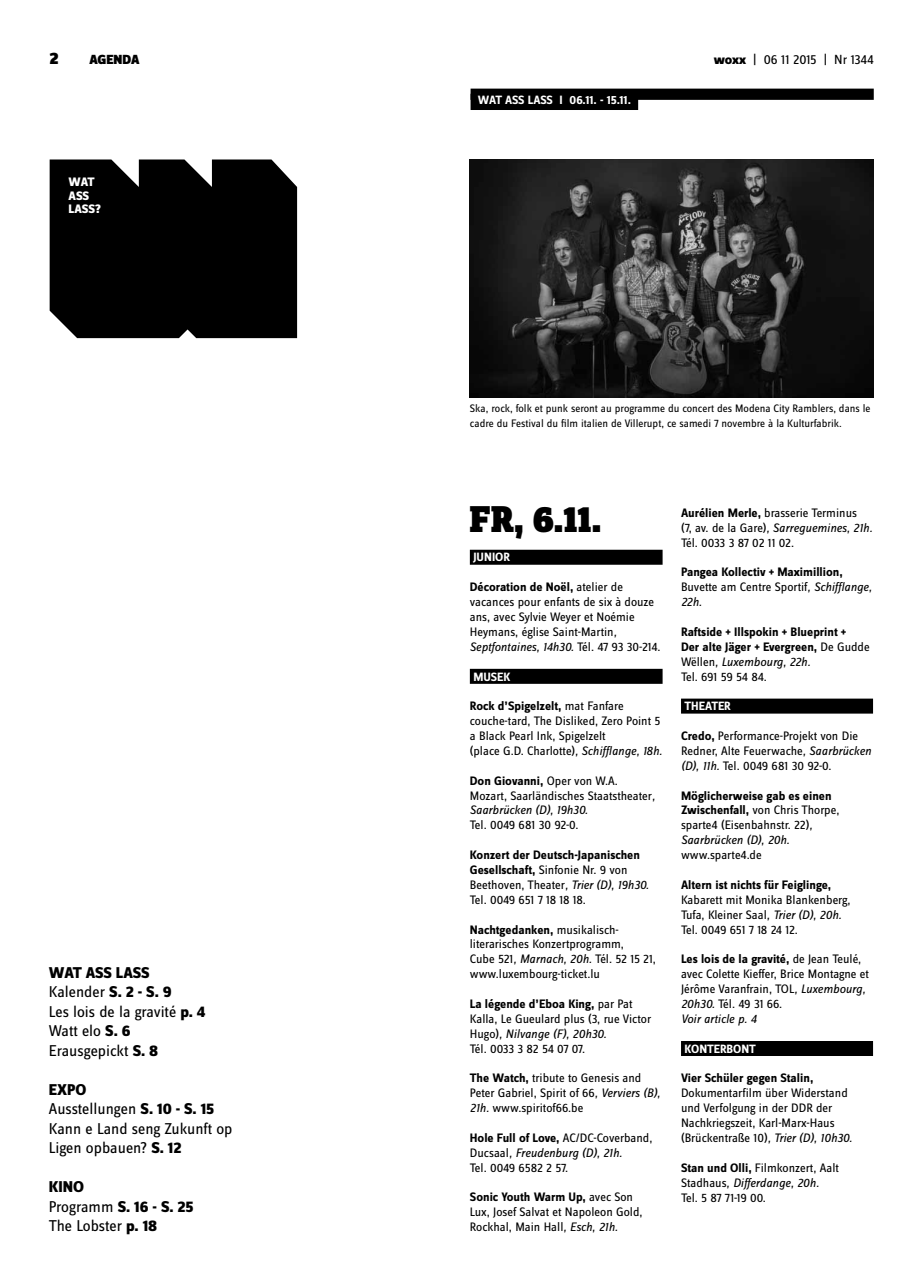
<style>
.page{position:relative;width:922px;height:1276px;background:#fff}
.page>*{position:absolute;margin:0;border:0;box-sizing:border-box;transform-origin:0 0}
.t1{font:900 38.75px "Zine Slab Dis";color:#000}
.t2{font:900 17.5px "Zine Sans Dis";color:#000}
.t3{font:16.25px/19.5px "Zine Sans Dis";color:#000}
.t4{font:13.75px "Zine Sans Dis";color:#000}
.t5{font:900 13.75px "Zine Sans Dis";color:#000}
.t6{font:12.75px/14.9px "Zine Sans Dis";color:#000}
.t7{font:700 12.75px/14.9px "Zine Sans Dis";color:#000}
.t8{font:800 12.75px/13.8px "Zine Sans Dis";letter-spacing:-.01em;color:#fff}
.t9{font:700 12.5px "Zine Sans Dis";color:#fff}
.t10{font:11.25px/14.9px "Zine Sans Dis";color:#000}
.s1{font-weight:800}
.s2{font-weight:700}
.s3{font-style:italic}
.s4{font-weight:400}
.s5{font-weight:400;font-style:italic}
</style>
<div class="page">
<div style="left:469px;top:550px;width:193px;height:15px;background:#000"></div>
<div style="left:469px;top:669px;width:193px;height:15px;background:#000"></div>
<div style="left:680px;top:698px;width:192px;height:15px;background:#000"></div>
<div style="left:680px;top:1041px;width:192px;height:15px;background:#000"></div>
<div style="left:50px;top:159px;width:247px;height:179px;background:#000"></div>
<div style="left:470px;top:89px;width:403px;height:11px;background:#000"></div>
<div style="left:470px;top:94px;width:168px;height:16px;background:#000"></div>
<img style="left:469px;top:159px;width:403px;height:239px">
<h2 class="t2" style="left:50px;top:49px;width:11px">2</h2>
<p class="t5" style="left:89px;top:53px;width:52px">AGENDA</p>
<p class="t4" style="left:713px;top:53px;width:161px"><span class="s1">woxx</span> | 06 11 2015 | Nr 1344</p>
<p class="t8" style="left:69px;top:176px;width:34px">WAT<br>ASS<br>LASS?</p>
<p class="t3" style="left:49px;top:963px;width:158px"><span class="s1">WAT ASS LASS<br></span>Kalender <span class="s1">S. 2 - S. 9<br></span>Les lois de la gravité <span class="s1">p. 4<br></span>Watt elo <span class="s1">S. 6<br></span>Erausgepickt <span class="s1">S. 8</span></p>
<p class="t3" style="left:49px;top:1080px;width:185px"><span class="s1">EXPO<br></span>Ausstellungen <span class="s1">S. 10 - S. 15<br></span>Kann e Land seng Zukunft op<br>Ligen opbauen? <span class="s1">S. 12</span></p>
<p class="t3" style="left:49px;top:1178px;width:146px"><span class="s1">KINO<br></span>Programm <span class="s1">S. 16 - S. 25<br></span>The Lobster <span class="s1">p. 18</span></p>
<p class="t9" style="left:477px;top:93px;width:69px">WAT ASS LASSI</p>
<p class="t9" style="left:569px;top:93px;width:63px">06.11. - 15.11.</p>
<p class="t10" style="left:469px;top:402px;width:402px">Ska, rock, folk et punk seront au programme du concert des Modena City Ramblers, dans le cadre du Festival du film italien de Villerupt, ce samedi 7 novembre à la Kulturfabrik.</p>
<h1 class="t1" style="left:469px;top:498px;width:133px">Fr, 6.11.</h1>
<p class="t9" style="left:473px;top:551px;width:36px">junior</p>
<p class="t6" style="left:469px;top:580px;width:192px"><span class="s2">Décoration de Noël,</span> atelier de vacances pour enfants de six à douze ans, avec Sylvie Weyer et Noémie Heymans, église Saint-Martin<span class="s3">, Septfontaines, 14h30.</span> Tél. 47 93 30-214.</p>
<p class="t9" style="left:473px;top:670px;width:39px">musek</p>
<p class="t6" style="left:469px;top:699px;width:194px"><span class="s2">Rock d’Spigelzelt,</span> mat Fanfare couche-tard, The Disliked, Zero Point 5 a Black Pearl Ink, Spigelzelt<br>(place G.D. Charlotte)<span class="s3">, Schifflange, 18h.</span></p>
<p class="t6" style="left:469px;top:774px;width:187px"><span class="s2">Don Giovanni,</span> Oper von W.A.<br>Mozart, Saarländisches Staatstheater<span class="s3">,<br>Saarbrücken (D), 19h30.</span></p>
<p class="t6" style="left:469px;top:818px;width:110px">Tel. 0049 681 30 92-0.</p>
<p class="t6" style="left:469px;top:848px;width:180px"><span class="s2">Konzert der Deutsch-Japanischen<br>Gesellschaft,</span> Sinfonie Nr. 9 von<br>Beethoven, Theater<span class="s3">, Trier (D), 19h30.<br></span>Tel. 0049 651 7 18 18 18.</p>
<p class="t6" style="left:469px;top:922px;width:187px"><span class="s2">Nachtgedanken,</span> musikalisch&shy;literarisches Konzertprogramm,<br>Cube 521<span class="s3">, Marnach, 20h.</span> Tél. 52 15 21, www.luxembourg-ticket.lu</p>
<p class="t6" style="left:469px;top:997px;width:183px"><span class="s2">La légende d’Eboa King,</span> par Pat<br>Kalla, Le Gueulard plus (3, rue Victor<br>Hugo)<span class="s3">, Nilvange (F), 20h30.<br></span>Tél. 0033 3 82 54 07 07.</p>
<p class="t6" style="left:469px;top:1071px;width:192px"><span class="s2">The Watch,</span> tribute to Genesis and<br>Peter Gabriel, Spirit of 66<span class="s3">, Verviers (B),<br>21h.</span> www.spiritof66.be</p>
<p class="t6" style="left:469px;top:1131px;width:184px"><span class="s2">Hole Full of Love,</span> AC/DC-Coverband,<br>Ducsaal<span class="s3">, Freudenburg (D), 21h.<br></span>Tel. 0049 6582 2 57.</p>
<p class="t6" style="left:469px;top:1190px;width:174px"><span class="s2">Sonic Youth Warm Up,</span> avec Son<br>Lux, Josef Salvat et Napoleon Gold,<br>Rockhal, Main Hall<span class="s3">, Esch, 21h.</span></p>
<p class="t6" style="left:680px;top:506px;width:193px"><span class="s2">Aurélien Merle,</span> brasserie Terminus<br>(7, av. de la Gare)<span class="s3">, Sarreguemines, 21h.<br></span>Tél. 0033 3 87 02 11 02.</p>
<p class="t7" style="left:680px;top:565px;width:192px">Pangea Kollectiv + Maximillion,<br><span class="s4">Buvette am Centre Sportif</span><span class="s5">, Schifflange,<br>22h.</span></p>
<p class="t7" style="left:680px;top:625px;width:190px">Raftside + Illspokin + Blueprint +<br>Der alte Jäger + Evergreen, <span class="s4">De Gudde<br>Wëllen</span><span class="s5">, Luxembourg, 22h.<br></span><span class="s4">Tel. 691 59 54 84.</span></p>
<p class="t9" style="left:684px;top:699px;width:46px">th eater</p>
<p class="t6" style="left:680px;top:729px;width:192px"><span class="s2">Credo,</span> Performance-Projekt von Die<br>Redner, Alte Feuerwache<span class="s3">, Saarbrücken (D), 11h.</span> Tel. 0049 681 30 92-0.</p>
<p class="t6" style="left:680px;top:788px;width:160px"><span class="s2">Möglicherweise gab es einen<br>Zwischenfall,</span> von Chris Thorpe, sparte4 (Eisenbahnstr. 22)<span class="s3">,<br>Saarbrücken (D), 20h.</span></p>
<p class="t6" style="left:680px;top:848px;width:82px">www.sparte4.de</p>
<p class="t7" style="left:680px;top:878px;width:152px">Altern ist nichts für Feiglinge,</p>
<p class="t6" style="left:680px;top:893px;width:171px">Kabarett mit Monika Blankenberg,<br>Tufa, Kleiner Saal<span class="s3">, Trier (D), 20h.<br></span>Tel. 0049 651 7 18 24 12.</p>
<p class="t6" style="left:680px;top:952px;width:189px"><span class="s2">Les lois de la gravité,</span> de Jean Teulé, avec Colette Kieffer, Brice Montagne et<br>Jérôme Varanfrain, TOL<span class="s3">, Luxembourg,<br>20h30.</span> Tél. 49 31 66.<br><span class="s3">Voir article p. 4</span></p>
<p class="t9" style="left:684px;top:1042px;width:70px">konterbont</p>
<p class="t7" style="left:680px;top:1071px;width:134px">Vier Schüler gegen Stalin,</p>
<p class="t6" style="left:680px;top:1086px;width:172px">Dokumentarfilm über Widerstand und Verfolgung in der DDR der Nachkriegszeit, Karl-Marx-Haus (Brückentraße 10)<span class="s3">, Trier (D), 10h30.</span></p>
<p class="t6" style="left:680px;top:1161px;width:159px"><span class="s2">Stan und Olli,</span> Filmkonzert, Aalt<br>Stadhaus<span class="s3">, Differdange, 20h.<br></span>Tel. 5 87 71-19 00.</p>
</div>
